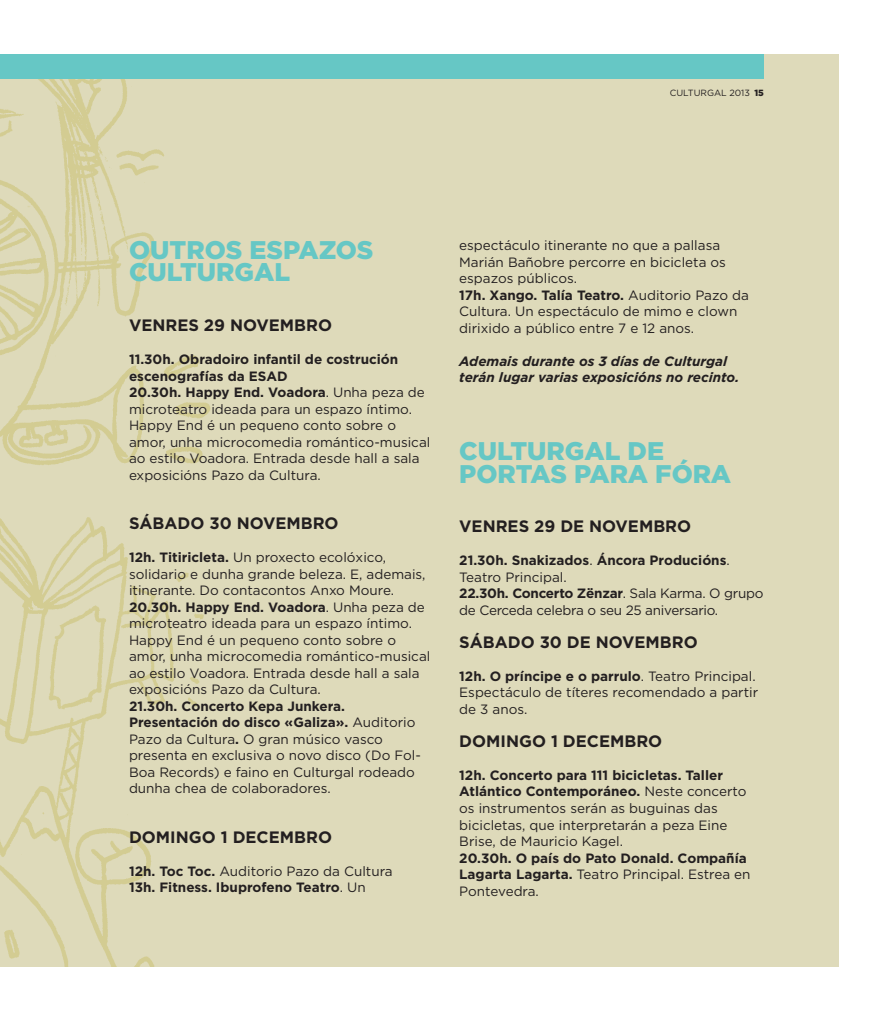
<style>
.page{position:relative;width:893px;height:1021px;background:#fff}
.page>*{position:absolute;margin:0;border:0;box-sizing:border-box;transform-origin:0 0}
.t1{font:900 25.5px/22.5px "Gotham";color:#66c7c5}
.t2{font:700 16.5px "Gotham";color:#231f20}
.t3{font:13.5px/16.5px "Gotham";color:#231f20}
.t4{font:700 13.5px/16.5px "Gotham";color:#231f20}
.t5{font:13.5px/16.5px "Gotham";letter-spacing:-.02em;color:#231f20}
.t6{font:italic 700 13.5px/16.5px "Gotham";color:#231f20}
.t7{font:9px "Gotham";color:#231f20}
.s1{font-weight:900}
.s2{font-weight:700}
.s3{font-weight:400}
</style>
<div class="page">
<div style="left:0;top:54px;width:839px;height:912px;background:#dedaba"></div>
<img style="left:0;top:79px;width:211px;height:887px">
<div style="left:0;top:54px;width:764px;height:25px;background:#66c7c5"></div>
<p class="t7" style="left:670px;top:88px;width:96px">CULTURGAL 2013 <span class="s1">15</span></p>
<h1 class="t1" style="left:129px;top:238px;width:242px">OUTROS ESPAZOS<br>CULTURGAL</h1>
<p class="t2" style="left:129px;top:315px;width:25px">Venre</p>
<p class="t2" style="left:188px;top:315px;width:145px">s 29 novembro</p>
<p class="t3" style="left:129px;top:351px;width:303px"><span class="s2">11.30h. Obradoiro infantil de costrución escenografías da ESAD<br>20.30h. Happy End. Voadora</span>. Unha peza de microteatro ideada para un espazo íntimo.<br>Happy End é un pequeno conto sobre o amor, unha microcomedia romántico-musical ao estilo Voadora. Entrada desde hall a sala exposicións Pazo da Cultura.</p>
<p class="t2" style="left:129px;top:513px;width:211px">Sábado 30 novembro</p>
<p class="t3" style="left:129px;top:549px;width:303px"><span class="s2">12h. Titiricleta.</span> Un proxecto ecolóxico, solidario e dunha grande beleza. E, ademais, itinerante. Do contacontos Anxo Moure.<br><span class="s2">20.30h. Happy End. Voadora</span>. Unha peza de microteatro ideada para un espazo íntimo.<br>Happy End é un pequeno conto sobre o amor, unha microcomedia romántico-musical ao estilo Voadora. Entrada desde hall a sala exposicións Pazo da Cultura.</p>
<p class="t3" style="left:129px;top:697px;width:293px"><span class="s2">21.30h. Concerto Kepa Junkera.<br>Presentación do disco «Galiza».</span> Auditorio Pazo da Cultura<span class="s2">.</span> O gran músico vasco presenta en exclusiva o novo disco (Do Fol-Boa Records) e faino en Culturgal rodeado dunha chea de colaboradores.</p>
<p class="t2" style="left:129px;top:827px;width:129px">Domingo 1 dece</p>
<p class="t2" style="left:280px;top:827px;width:54px">mbro</p>
<p class="t4" style="left:129px;top:862px;width:265px">12h. Toc Toc. <span class="s3">Auditorio Pazo da Cultura<br></span>13h. Fitness. I buprofeno Teatro<span class="s3">. Un</span></p>
<p class="t3" style="left:459px;top:237px;width:291px">espectáculo itinerante no que a pallasa Marián Bañobre percorre en bicicleta os espazos públicos.<br><span class="s2">17h. Xango. Talía Teatro.</span> Auditorio Pazo da Cultura. Un espectáculo de mimo e clown dirixido a público entre 7 e 12 anos.</p>
<p class="t6" style="left:459px;top:352px;width:282px">Ademais durante os 3 días de Culturgal terán lugar varias exposicións no recinto.</p>
<h1 class="t1" style="left:459px;top:439px;width:268px">CULTURGAL DE<br>PORTAS PARA FÓRA</h1>
<p class="t2" style="left:459px;top:517px;width:25px">Venre</p>
<p class="t2" style="left:519px;top:517px;width:174px">s 29 de novembro</p>
<p class="t5" style="left:459px;top:552px;width:306px"><span class="s2">21.30h. Snakizados</span>. <span class="s2">Áncora Producións</span>.<br>Teatro Principal.<br><span class="s2">22.30h. Concerto Zënzar</span>. Sala Karma. O grupo de Cerceda celebra o seu 25 aniversario.</p>
<p class="t2" style="left:459px;top:632px;width:240px">Sábado 30 de novembro</p>
<p class="t3" style="left:459px;top:667px;width:300px"><span class="s2">12h. O príncipe e o parrulo</span>. Teatro Principal.<br>Espectáculo de títeres recomendado a partir de 3 anos.</p>
<p class="t2" style="left:459px;top:731px;width:129px">Domingo 1 dece</p>
<p class="t2" style="left:610px;top:731px;width:54px">mbro</p>
<p class="t3" style="left:459px;top:766px;width:289px"><span class="s2">12h. Concerto para 111 bicicletas. Taller Atlántico Contemporáneo.</span> Neste concerto os instrumentos serán as buguinas das bicicletas, que interpretarán a peza Eine Brise, de Mauricio Kagel.</p>
<p class="t4" style="left:459px;top:849px;width:293px">20.30h. O país do Pato Donald. Compañía<br>Lagarta Lagarta. <span class="s3">Teatro Principal. Estrea en<br>Pontevedra.</span></p>
</div>
